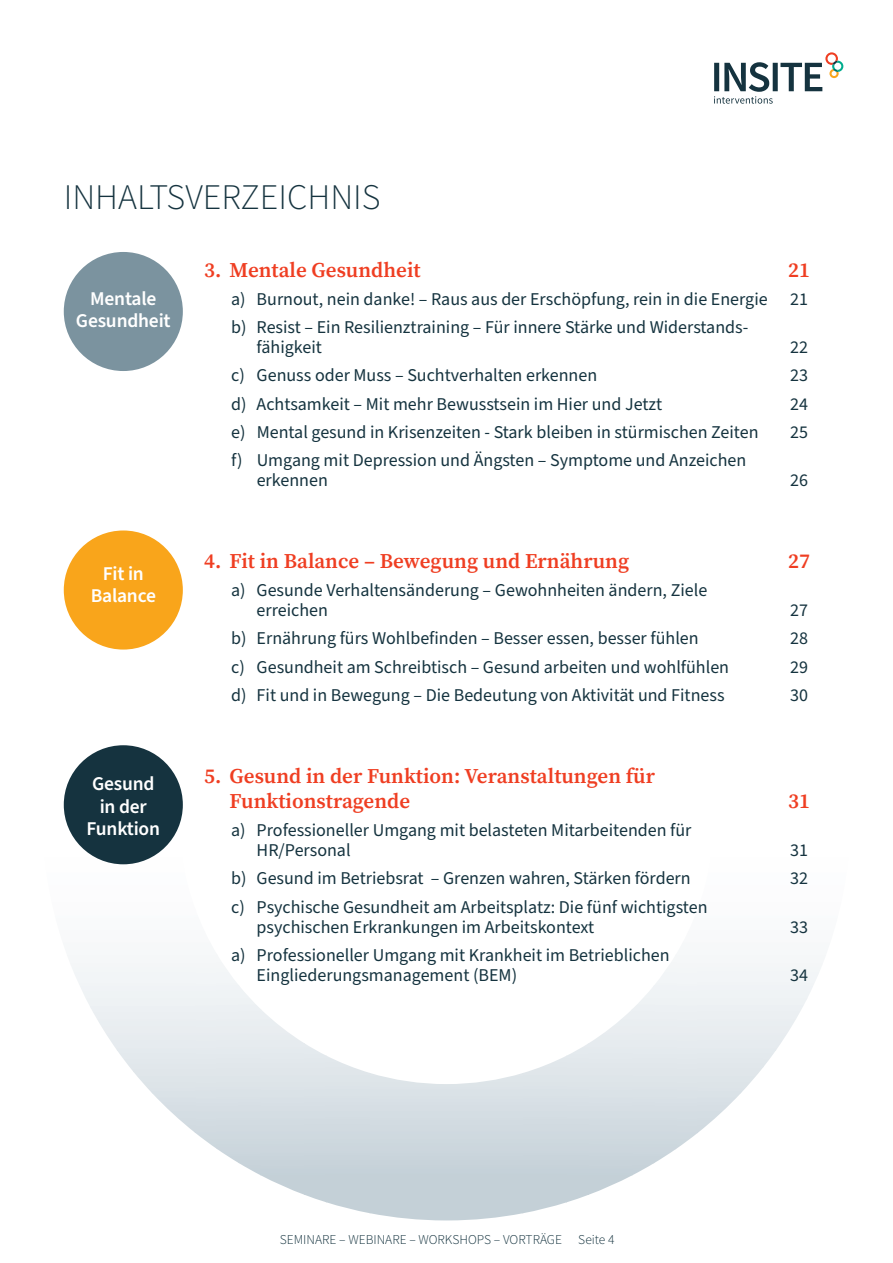
<style>
.page{position:relative;width:893px;height:1263px;background:#fff}
.page>*{position:absolute;margin:0;border:0;box-sizing:border-box;transform-origin:0 0}
.t1{font:300 36px "Source Sans Pro";color:#15333f}
.t2{font:21px/25.2px "Source Serif Variable";color:#ef3e22}
.t3{font:600 19.5px/22.5px "Source Sans Pro";letter-spacing:-.01em;color:#fff;text-align:center}
.t4{font:18px/19.8px "Source Sans Pro";color:#15333f}
.t5{font:13.5px "Source Sans Variable";color:#15333f}
</style>
<div class="page">
<img style="left:65px;top:818px;width:130px;height:147px">
<img style="left:260px;top:1009px;width:44px;height:186px">
<img style="left:589px;top:1010px;width:43px;height:185px">
<img style="left:304px;top:1043px;width:22px;height:159px">
<img style="left:567px;top:1043px;width:22px;height:159px">
<img style="left:326px;top:1055px;width:43px;height:158px">
<img style="left:523px;top:1055px;width:44px;height:158px">
<img style="left:763px;top:1050px;width:13px;height:17px">
<img style="left:133px;top:1071px;width:63px;height:21px">
<img style="left:151px;top:1092px;width:45px;height:41px">
<img style="left:697px;top:1092px;width:44px;height:41px">
<div style="left:64px;top:252px;width:119px;height:119px;background:#7b939f;border-radius:50%"></div>
<div style="left:64px;top:530px;width:119px;height:119px;background:#f9a51b;border-radius:50%"></div>
<div style="left:64px;top:745px;width:119px;height:119px;background:#15333f;border-radius:50%"></div>
<svg style="left:714px;top:52px;width:129px;height:52px"></svg>
<h1 class="t1" style="left:64px;top:173px;width:318px">INHALTSVERZEICHNIS</h1>
<p class="t3" style="left:76px;top:288px;width:96px">Mentale<br>Gesundheit</p>
<p class="t3" style="left:91px;top:563px;width:67px">Fit in<br>Balance</p>
<p class="t3" style="left:87px;top:773px;width:75px">Gesund in der<br>Funktion</p>
<p class="t2" style="left:204px;top:257px;width:218px">3. Mentale Gesundheit</p>
<p class="t2" style="left:788px;top:257px;width:23px">21</p>
<p class="t4" style="left:231px;top:285px;width:578px;line-height:28.3px">a) Burnout, nein danke! – Raus aus der Erschöpfung, rein in die Energie 21 b) Resist – Ein Resilienztraining – Für innere Stärke und Widerstands-</p>
<p class="t4" style="left:257px;top:338px;width:67px">fähigkeit</p>
<p class="t4" style="left:790px;top:338px;width:19px">22</p>
<p class="t4" style="left:231px;top:366px;width:368px">c) Genuss oder Muss – Suchtverhalten erkennen</p>
<p class="t4" style="left:790px;top:366px;width:19px">23</p>
<p class="t4" style="left:231px;top:394px;width:433px">d) Achtsamkeit – Mit mehr Bewusstsein im Hier und Jetzt</p>
<p class="t4" style="left:790px;top:394px;width:19px">24</p>
<p class="t4" style="left:231px;top:423px;width:529px">e) Mental gesund in Krisenzeiten - Stark bleiben in stürmischen Zeiten</p>
<p class="t4" style="left:790px;top:423px;width:19px">25</p>
<p class="t4" style="left:257px;top:451px;width:491px;text-indent:-26px">f) Umgang mit Depression und Ängsten – Symptome und Anzeichen erkennen</p>
<p class="t4" style="left:790px;top:471px;width:19px">26</p>
<p class="t2" style="left:204px;top:548px;width:427px">4. Fit in Balance – Bewegung und Ernährung</p>
<p class="t2" style="left:788px;top:548px;width:23px">27</p>
<p class="t4" style="left:257px;top:581px;width:452px;text-indent:-26px">a) Gesunde Verhaltensänderung – Gewohnheiten ändern, Ziele erreichen</p>
<p class="t4" style="left:790px;top:601px;width:19px">27</p>
<p class="t4" style="left:231px;top:629px;width:469px">b) Ernährung fürs Wohlbefinden – Besser essen, besser fühlen</p>
<p class="t4" style="left:790px;top:629px;width:19px">28</p>
<p class="t4" style="left:231px;top:657px;width:499px">c) Gesundheit am Schreibtisch – Gesund arbeiten und wohlfühlen</p>
<p class="t4" style="left:790px;top:657px;width:19px">29</p>
<p class="t4" style="left:231px;top:686px;width:495px">d) Fit und in Bewegung – Die Bedeutung von Aktivität und Fitness</p>
<p class="t4" style="left:790px;top:686px;width:19px">30</p>
<p class="t2" style="left:230px;top:763px;width:427px;text-indent:-26px">5. Gesund in der Funktion: Veranstaltungen für<br>Funktionstragende</p>
<p class="t4" style="left:257px;top:821px;width:436px;text-indent:-26px">a) Professioneller Umgang mit belasteten Mitarbeitenden für<br>HR/Personal</p>
<p class="t2" style="left:788px;top:788px;width:23px">31</p>
<p class="t4" style="left:790px;top:841px;width:19px">31</p>
<p class="t4" style="left:231px;top:869px;width:461px">b) Gesund im Betriebsrat – Grenzen wahren, Stärken fördern</p>
<p class="t4" style="left:790px;top:869px;width:19px">32</p>
<p class="t4" style="left:257px;top:897px;width:452px;text-indent:-26px">c) Psychische Gesundheit am Arbeitsplatz: Die fünf wichtigsten psychischen Erkrankungen im Arbeitskontext</p>
<p class="t4" style="left:790px;top:917px;width:19px">33</p>
<p class="t4" style="left:257px;top:945px;width:414px;text-indent:-26px">a) Professioneller Umgang mit Krankheit im Betrieblichen<br>Eingliederungsmanagement (BEM)</p>
<p class="t4" style="left:790px;top:965px;width:19px">34</p>
<p class="t5" style="left:280px;top:1231px;width:336px">SEMINARE – WEBINARE – WORKSHOPS – VORTRÄGE Seite 4</p>
</div>
